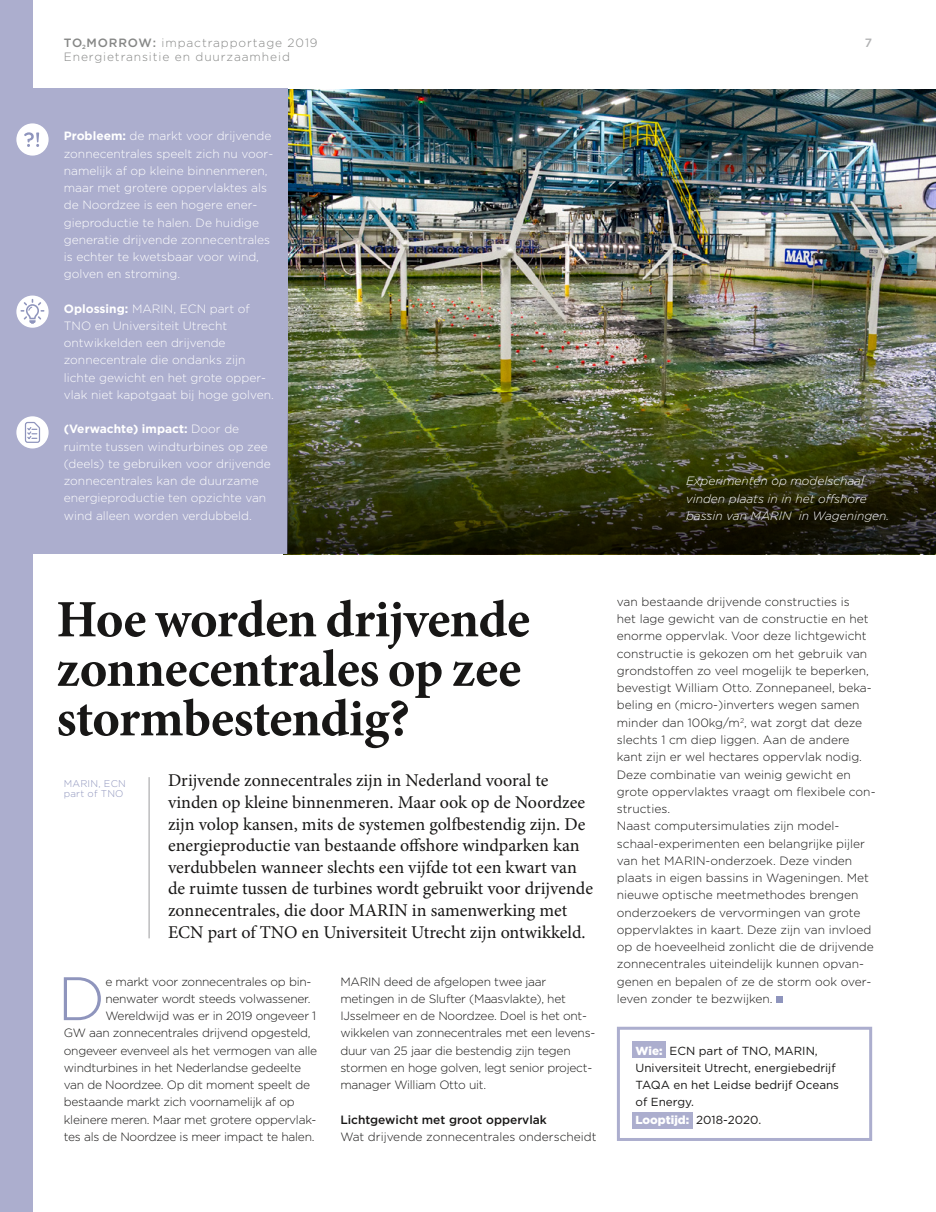
<style>
.page{position:relative;width:936px;height:1212px;background:#fff}
.page>*{position:absolute;margin:0;border:0;box-sizing:border-box;transform-origin:0 0}
.t1{font:300 61.35px "Gotham";color:#8f95bd}
.t2{font:700 52.5px/49.5px "Minion Pro";letter-spacing:-.01em;color:#181716}
.t3{font:18px/21.6px "Minion Pro";color:#181716}
.t4{font:300 12px/17.2px "Gotham";letter-spacing:-.01em;color:#181716}
.t5{font:300 12px/17.2px "Gotham";color:#fff}
.t6{font:italic 300 12px/17.2px "Gotham";color:#fff}
.t7{font:300 12px "Gotham";letter-spacing:.075em;color:#868786}
.t8{font:500 12px "Gotham";color:#181716}
.t9{font:500 12px "Gotham";color:#b1b2b3}
.t10{font:11.7px/17.2px "Gotham";color:#181716}
.t11{font:300 9.75px/10.5px "Gotham";letter-spacing:.02em;color:#8f95bd}
.s1{font-weight:500}
.s2{font-weight:700}
.s3{font-weight:900;color:#fff}
</style>
<div class="page">
<img style="left:288px;top:89px;width:647px;height:288px">
<div style="left:0;top:0;width:32px;height:1212px;background:#acaece"></div>
<div style="left:0;top:89px;width:288px;height:465px;background:#acaece"></div>
<div style="left:16px;top:296px;width:33px;height:32px;background:#fff;border-radius:50%"></div>
<svg style="left:20px;top:299px;width:24px;height:25px"></svg>
<div style="left:16px;top:123px;width:33px;height:33px;background:#fff;border-radius:50%"></div>
<svg style="left:24px;top:132px;width:15px;height:15px"></svg>
<div style="left:16px;top:416px;width:33px;height:32px;background:#fff;border-radius:50%"></div>
<svg style="left:24px;top:421px;width:17px;height:22px"></svg>
<hr style="left:149px;top:777px;width:1px;height:161px;background:#9c9c9d">
<div style="left:632px;top:1042px;width:34px;height:16px;background:#acaece"></div>
<div style="left:632px;top:1112px;width:61px;height:16px;background:#acaece"></div>
<div style="left:617px;top:1027px;width:255px;height:114px;border:3px solid #acaece"></div>
<div style="left:776px;top:996px;width:6px;height:7px;background:#8f95bd"></div>
<img style="left:288px;top:377px;width:647px;height:177px">
<p class="t7" style="left:64px;top:35px;width:255px"><span class="s1">TO</span><sub>2</sub><span class="s1">MORROW:</span> impactrapportage 2019</p>
<p class="t9" style="left:864px;top:35px;width:9px">7</p>
<p class="t7" style="left:64px;top:50px;width:227px">Energietransitie en duurzaamheid</p>
<p class="t5" style="left:64px;top:127px;width:211px"><span class="s2">Probleem:</span> de markt voor drijvende zonnecentrales speelt zich nu voor&shy;namelijk af op kleine binnenmeren, maar met grotere oppervlaktes als de Noordzee is een hogere ener&shy;gieproductie te halen. De huidige generatie drijvende zonnecentrales is echter te kwetsbaar voor wind, golven en stroming.</p>
<p class="t5" style="left:64px;top:300px;width:212px"><span class="s2">Oplossing:</span> MARIN, ECN part of<br>TNO en Universiteit Utrecht ontwikkelden een drijvende zonnecentrale die ondanks zijn lichte gewicht en het grote opper&shy;vlak niet kapotgaat bij hoge golven.</p>
<p class="t5" style="left:64px;top:420px;width:208px"><span class="s2">(Verwachte) impact:</span> Door de ruimte tussen windturbines op zee (deels) te gebruiken voor drijvende zonnecentrales kan de duurzame energieproductie ten opzichte van wind alleen worden verdubbeld.</p>
<p class="t6" style="left:686px;top:472px;width:205px">Experimenten op modelschaal vinden plaats in in het offshore bassin van MARIN in Wageningen.</p>
<h2 class="t2" style="left:56px;top:594px;width:475px">Hoe worden drijvende zonnecentrales op zee stormbestendig?</h2>
<p class="t11" style="left:64px;top:778px;width:63px">MARIN, ECN part of TNO</p>
<p class="t3" style="left:168px;top:770px;width:426px">Drijvende zonnecentrales zijn in Nederland vooral te vinden op kleine binnenmeren. Maar ook op de Noordzee zijn volop kansen, mits de systemen golfbestendig zijn. De energieproductie van bestaande offshore windparken kan verdubbelen wanneer slechts een vijfde tot een kwart van de ruimte tussen de turbines wordt gebruikt voor drijvende zonnecentrales, die door MARIN in samenwerking met ECN part of TNO en Universiteit Utrecht zijn ontwikkeld.</p>
<h1 class="t1" style="left:57px;top:960px;width:49px">D</h1>
<p class="t4" style="left:105px;top:972px;width:207px">e markt voor zonnecentrales op bin-</p>
<p class="t4" style="left:105px;top:990px;width:206px">nenwater wordt steeds volwassener.</p>
<p class="t4" style="left:105px;top:1007px;width:212px">Wereldwijd was er in 2019 ongeveer 1</p>
<p class="t4" style="left:64px;top:1024px;width:248px">GW aan zonnecentrales drijvend opgesteld,</p>
<p class="t4" style="left:64px;top:1041px;width:255px">ongeveer evenveel als het vermogen van alle</p>
<p class="t4" style="left:64px;top:1059px;width:239px">windturbines in het Nederlandse gedeelte</p>
<p class="t4" style="left:64px;top:1076px;width:248px">van de Noordzee. Op dit moment speelt de</p>
<p class="t4" style="left:64px;top:1093px;width:232px">bestaande markt zich voornamelijk af op</p>
<p class="t4" style="left:64px;top:1110px;width:254px">kleinere meren. Maar met grotere oppervlak-</p>
<p class="t4" style="left:64px;top:1128px;width:252px">tes als de Noordzee is meer impact te halen.</p>
<p class="t4" style="left:340px;top:972px;width:256px">MARIN deed de afgelopen twee jaar metingen in de Slufter (Maasvlakte), het IJsselmeer en de Noordzee. Doel is het ont&shy;wikkelen van zonnecentrales met een levens&shy;duur van 25 jaar die bestendig zijn tegen stormen en hoge golven, legt senior project&shy;manager William Otto uit.</p>
<p class="t8" style="left:340px;top:1111px;width:208px">Lichtgewicht met groot oppervlak</p>
<p class="t4" style="left:340px;top:1127px;width:258px">Wat drijvende zonnecentrales onderscheidt</p>
<p class="t4" style="left:617px;top:593px;width:260px">van bestaande drijvende constructies is<br>het lage gewicht van de constructie en het enorme oppervlak. Voor deze lichtgewicht constructie is gekozen om het gebruik van grondstoffen zo veel mogelijk te beperken, bevestigt William Otto. Zonnepaneel, beka&shy;beling en (micro-)inverters wegen samen minder dan 100kg/m<sup>2</sup>, wat zorgt dat deze slechts 1 cm diep liggen. Aan de andere kant zijn er wel hectares oppervlak nodig.<br>Deze combinatie van weinig gewicht en grote oppervlaktes vraagt om flexibele con&shy;structies.<br>Naast computersimulaties zijn model&shy;schaal-experimenten een belangrijke pijler van het MARIN-onderzoek. Deze vinden plaats in eigen bassins in Wageningen. Met nieuwe optische meetmethodes brengen onderzoekers de vervormingen van grote oppervlaktes in kaart. Deze zijn van invloed op de hoeveelheid zonlicht die de drijvende zonnecentrales uiteindelijk kunnen opvan&shy;genen en bepalen of ze de storm ook over&shy;leven zonder te bezwijken.</p>
<p class="t10" style="left:635px;top:1041px;width:205px"><span class="s3">Wie:</span> ECN part of TNO, MARIN,<br>Universiteit Utrecht, energiebedrijf<br>TAQA en het Leidse bedrijf Oceans of Energy.<br><span class="s3">Looptijd:</span> 2018-2020.</p>
</div>
